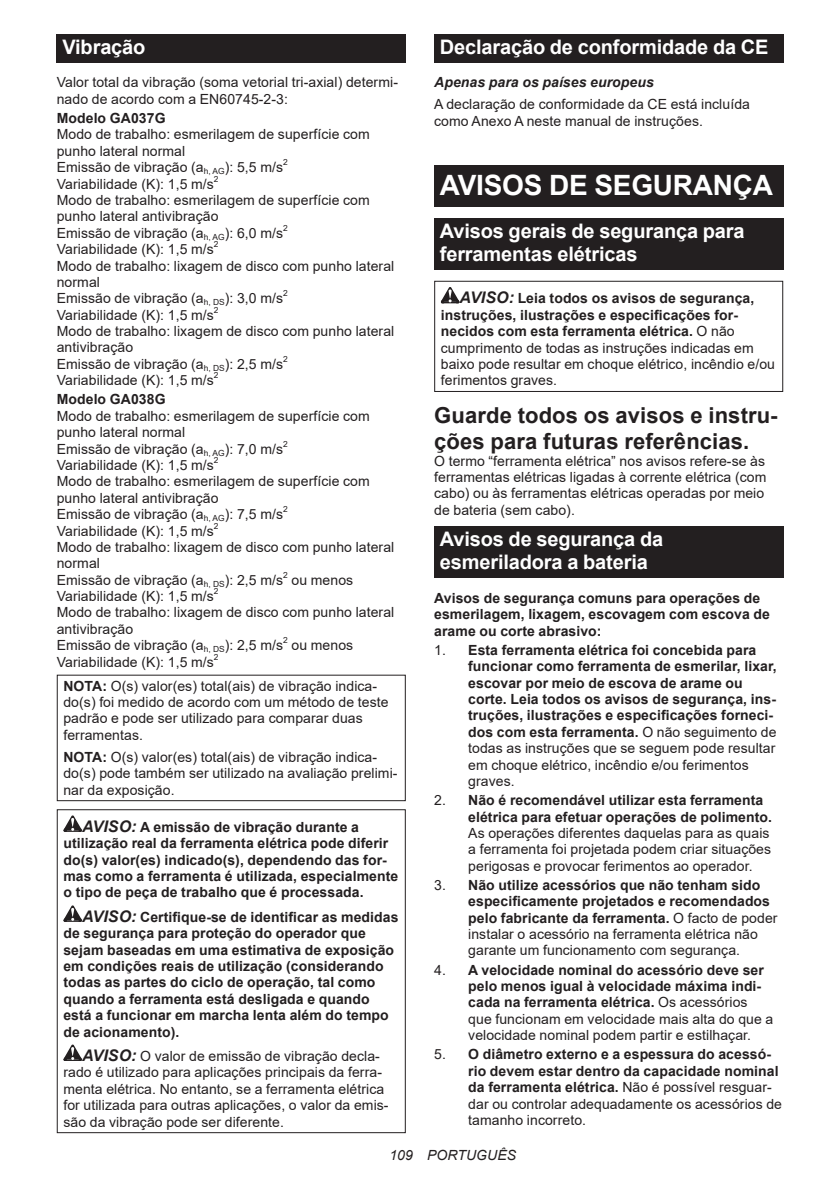
<style>
.page{position:relative;width:840px;height:1191px;background:#fff}
.page>*{position:absolute;margin:0;border:0;box-sizing:border-box;transform-origin:0 0}
.t1{font:700 28px "Arial";letter-spacing:-.01em;color:#fff}
.t2{font:700 22px/25.8px "Arial";letter-spacing:.005em;color:#231f20}
.t3{font:700 20px/23.4px "Arial";letter-spacing:-.01em;color:#fff}
.t4{font:14px/16.4px "Arial";letter-spacing:.005em;color:#231f20}
.t5{font:700 14px/16.4px "Arial";letter-spacing:.005em;color:#231f20}
.t6{font:italic 700 14px "Arial";letter-spacing:.005em;color:#231f20}
.t7{font:italic 14px "Arial";letter-spacing:.005em;color:#231f20}
.t8{font:8.4px "Arial";color:#231f20}
.s1{font-weight:700}
.s2{font-style:italic;font-size:16px}
.s3{font-weight:700;font-style:italic;font-size:16px}
.s4{font-weight:400}
</style>
<div class="page">
<div style="left:57px;top:34px;width:348px;height:29px;background:#231f20"></div>
<div style="left:57px;top:674px;width:348px;height:127px;border:1px solid #231f20"></div>
<svg style="left:63px;top:815px;width:19px;height:17px"></svg>
<svg style="left:63px;top:905px;width:19px;height:16px"></svg>
<svg style="left:63px;top:1044px;width:19px;height:17px"></svg>
<div style="left:57px;top:809px;width:348px;height:324px;border:1px solid #231f20"></div>
<div style="left:434px;top:34px;width:348px;height:29px;background:#231f20"></div>
<div style="left:434px;top:166px;width:348px;height:41px;background:#231f20"></div>
<div style="left:434px;top:218px;width:348px;height:52px;background:#231f20"></div>
<svg style="left:440px;top:287px;width:19px;height:16px"></svg>
<div style="left:434px;top:281px;width:348px;height:111px;border:1px solid #231f20"></div>
<div style="left:434px;top:526px;width:348px;height:52px;background:#231f20"></div>
<h3 class="t3" style="left:62px;top:36px;width:84px">Vibração</h3>
<p class="t4" style="left:57px;top:74px;width:342px">Valor total da vibração (soma vetorial tri-axial) determi&shy;nado de acordo com a EN60745-2-3:</p>
<p class="t5" style="left:57px;top:110px;width:110px">Modelo GA037G</p>
<p class="t4" style="left:57px;top:126px;width:314px">Modo de trabalho: esmerilagem de superfície com punho lateral normal<br>Emissão de vibração (a<sub>h,</sub> <sub>AG</sub>): 5,5 m/s</p>
<p class="t8" style="left:283px;top:156px;width:6px">2</p>
<p class="t4" style="left:57px;top:175px;width:158px">Variabilidade (K): 1,5 m/s</p>
<p class="t8" style="left:214px;top:173px;width:6px">2</p>
<p class="t4" style="left:57px;top:192px;width:314px">Modo de trabalho: esmerilagem de superfície com punho lateral antivibração<br>Emissão de vibração (a<sub>h,</sub> <sub>AG</sub>): 6,0 m/s</p>
<p class="t8" style="left:283px;top:222px;width:6px">2</p>
<p class="t4" style="left:57px;top:241px;width:158px">Variabilidade (K): 1,5 m/s</p>
<p class="t8" style="left:214px;top:238px;width:6px">2</p>
<p class="t4" style="left:57px;top:257px;width:339px">Modo de trabalho: lixagem de disco com punho lateral normal<br>Emissão de vibração (a<sub>h,</sub> <sub>DS</sub>): 3,0 m/s</p>
<p class="t8" style="left:283px;top:287px;width:6px">2</p>
<p class="t4" style="left:57px;top:306px;width:158px">Variabilidade (K): 1,5 m/s</p>
<p class="t8" style="left:214px;top:304px;width:6px">2</p>
<p class="t4" style="left:57px;top:323px;width:339px">Modo de trabalho: lixagem de disco com punho lateral antivibração<br>Emissão de vibração (a<sub>h,</sub> <sub>DS</sub>): 2,5 m/s</p>
<p class="t8" style="left:283px;top:353px;width:6px">2</p>
<p class="t4" style="left:57px;top:372px;width:158px">Variabilidade (K): 1,5 m/s</p>
<p class="t8" style="left:214px;top:369px;width:6px">2</p>
<p class="t5" style="left:57px;top:391px;width:110px">Modelo GA038G</p>
<p class="t4" style="left:57px;top:407px;width:314px">Modo de trabalho: esmerilagem de superfície com punho lateral normal<br>Emissão de vibração (a<sub>h,</sub> <sub>AG</sub>): 7,0 m/s</p>
<p class="t8" style="left:283px;top:438px;width:6px">2</p>
<p class="t4" style="left:57px;top:457px;width:158px">Variabilidade (K): 1,5 m/s</p>
<p class="t8" style="left:214px;top:454px;width:6px">2</p>
<p class="t4" style="left:57px;top:473px;width:314px">Modo de trabalho: esmerilagem de superfície com punho lateral antivibração<br>Emissão de vibração (a<sub>h,</sub> <sub>AG</sub>): 7,5 m/s</p>
<p class="t8" style="left:283px;top:503px;width:6px">2</p>
<p class="t4" style="left:57px;top:522px;width:158px">Variabilidade (K): 1,5 m/s</p>
<p class="t8" style="left:214px;top:520px;width:6px">2</p>
<p class="t4" style="left:57px;top:539px;width:339px">Modo de trabalho: lixagem de disco com punho lateral normal<br>Emissão de vibração (a<sub>h,</sub> <sub>DS</sub>): 2,5 m/s</p>
<p class="t8" style="left:283px;top:569px;width:6px">2</p>
<p class="t4" style="left:291px;top:571px;width:63px">ou menos</p>
<p class="t4" style="left:57px;top:588px;width:158px">Variabilidade (K): 1,5 m/s</p>
<p class="t8" style="left:214px;top:585px;width:6px">2</p>
<p class="t4" style="left:57px;top:604px;width:339px">Modo de trabalho: lixagem de disco com punho lateral antivibração<br>Emissão de vibração (a<sub>h,</sub> <sub>DS</sub>): 2,5 m/s</p>
<p class="t8" style="left:283px;top:634px;width:6px">2</p>
<p class="t4" style="left:291px;top:637px;width:63px">ou menos</p>
<p class="t4" style="left:57px;top:653px;width:158px">Variabilidade (K): 1,5 m/s</p>
<p class="t8" style="left:214px;top:651px;width:6px">2</p>
<p class="t4" style="left:63px;top:677px;width:326px"><span class="s1">NOTA:</span> O(s) valor(es) total(ais) de vibração indica&shy;do(s) foi medido de acordo com um método de teste padrão e pode ser utilizado para comparar duas ferramentas.</p>
<p class="t4" style="left:63px;top:748px;width:335px"><span class="s1">NOTA:</span> O(s) valor(es) total(ais) de vibração indica&shy;do(s) pode também ser utilizado na avaliação prelimi&shy;nar da exposição.</p>
<p class="t5" style="left:63px;top:819px;width:336px;text-indent:19px"><span class="s2">AVISO:</span> A emissão de vibração durante a utilização real da ferramenta elétrica pode diferir do(s) valor(es) indicado(s), dependendo das for&shy;mas como a ferramenta é utilizada, especialmente o tipo de peça de trabalho que é processada.</p>
<p class="t5" style="left:63px;top:909px;width:336px;text-indent:19px"><span class="s2">AVISO:</span> Certifique-se de identificar as medidas de segurança para proteção do operador que sejam baseadas em uma estimativa de exposição em condições reais de utilização (considerando todas as partes do ciclo de operação, tal como quando a ferramenta está desligada e quando está a funcionar em marcha lenta além do tempo de acionamento).</p>
<p class="t4" style="left:63px;top:1047px;width:326px;text-indent:19px"><span class="s3">AVISO:</span> O valor de emissão de vibração decla&shy;rado é utilizado para aplicações principais da ferra&shy;menta elétrica. No entanto, se a ferramenta elétrica for utilizada para outras aplicações, o valor da emis&shy;são da vibração pode ser diferente.</p>
<h3 class="t3" style="left:439px;top:36px;width:330px">Declaração de conformidade da CE</h3>
<p class="t6" style="left:434px;top:73px;width:221px">Apenas para os países europeus</p>
<p class="t4" style="left:434px;top:96px;width:317px">A declaração de conformidade da CE está incluída como Anexo A neste manual de instruções.</p>
<h1 class="t1" style="left:439px;top:166px;width:334px">AVISOS DE SEGURANÇA</h1>
<h3 class="t3" style="left:439px;top:219px;width:306px">Avisos gerais de segurança para ferramentas elétricas</h3>
<p class="t4" style="left:440px;top:290px;width:335px;text-indent:19px"><span class="s3">AVISO:</span> <span class="s1">Leia todos os avisos de segurança, instruções, ilustrações e especificações for&shy;necidos com esta ferramenta elétrica.</span> O não cumprimento de todas as instruções indicadas em baixo pode resultar em choque elétrico, incêndio e/ou ferimentos graves.</p>
<h2 class="t2" style="left:434px;top:403px;width:345px">Guarde todos os avisos e instru&shy;ções para futuras referências.</h2>
<p class="t4" style="left:434px;top:452px;width:333px">O termo “ferramenta elétrica” nos avisos refere-se às ferramentas elétricas ligadas à corrente elétrica (com cabo) ou às ferramentas elétricas operadas por meio de bateria (sem cabo).</p>
<h3 class="t3" style="left:439px;top:527px;width:225px">Avisos de segurança da esmeriladora a bateria</h3>
<p class="t5" style="left:434px;top:590px;width:337px">Avisos de segurança comuns para operações de esmerilagem, lixagem, escovagem com escova de arame ou corte abrasivo:</p>
<p class="t5" style="left:468px;top:642px;width:310px;text-indent:-34px"><span class="s4">1.</span> Esta ferramenta elétrica foi concebida para funcionar como ferramenta de esmerilar, lixar, escovar por meio de escova de arame ou corte. Leia todos os avisos de segurança, ins&shy;truções, ilustrações e especificações forneci&shy;dos com esta ferramenta. <span class="s4">O não seguimento de todas as instruções que se seguem pode resultar em choque elétrico, incêndio e/ou ferimentos graves.</span></p>
<p class="t5" style="left:468px;top:792px;width:305px;text-indent:-34px"><span class="s4">2.</span> Não é recomendável utilizar esta ferramenta elétrica para efetuar operações de polimento.</p>
<p class="t4" style="left:468px;top:824px;width:304px;text-align:justify">As operações diferentes daquelas para as quais a ferramenta foi projetada podem criar situações perigosas e provocar ferimentos ao operador.</p>
<p class="t5" style="left:468px;top:877px;width:311px;text-indent:-34px"><span class="s4">3.</span> Não utilize acessórios que não tenham sido especificamente projetados e recomendados pelo fabricante da ferramenta. <span class="s4">O facto de poder instalar o acessório na ferramenta elétrica não garante um funcionamento com segurança.</span></p>
<p class="t5" style="left:468px;top:961px;width:306px;text-indent:-34px"><span class="s4">4.</span> A velocidade nominal do acessório deve ser pelo menos igual à velocidade máxima indi&shy;cada na ferramenta elétrica. <span class="s4">Os acessórios que funcionam em velocidade mais alta do que a velocidade nominal podem partir e estilhaçar.</span></p>
<p class="t5" style="left:468px;top:1046px;width:315px;text-indent:-34px"><span class="s4">5.</span> O diâmetro externo e a espessura do acessó&shy;rio devem estar dentro da capacidade nominal da ferramenta elétrica. <span class="s4">Não é possível resguar&shy;dar ou controlar adequadamente os acessórios de tamanho incorreto.</span></p>
<p class="t7" style="left:389px;top:1146px;width:128px">109 PORTUGUÊS</p>
</div>
